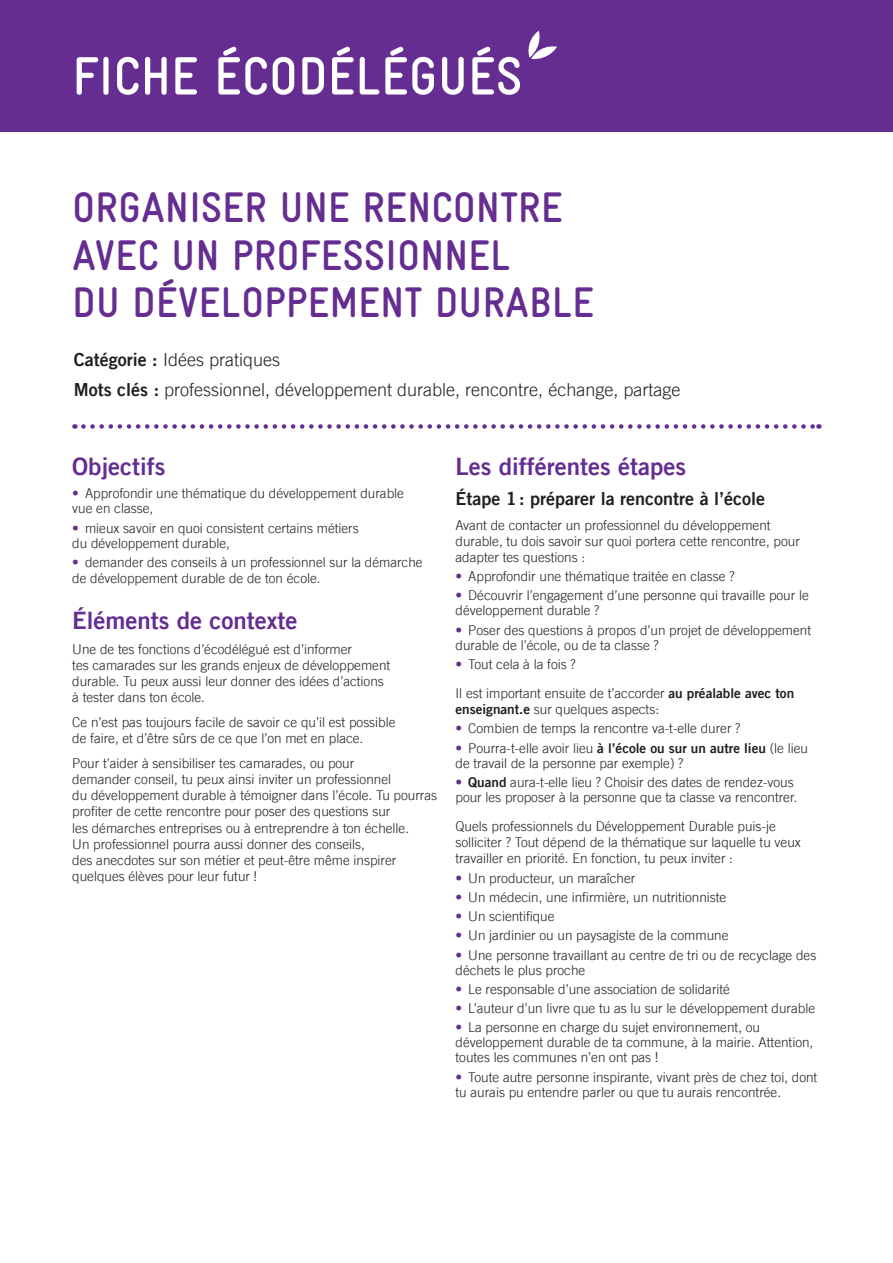
<style>
.page{position:relative;width:893px;height:1263px;background:#fff}
.page>*{position:absolute;margin:0;border:0;box-sizing:border-box;transform-origin:0 0}
.t1{font:700 54px "Gravur Condensed Pro";letter-spacing:.01em;color:#fff}
.t2{font:700 42.9px/47.8px "Gravur Condensed Pro";letter-spacing:.01em;color:#652d91}
.t3{font:24px "Trade Gothic Bold Two";color:#652d91}
.t4{font:300 18px/30.2px "Trade Gothic";color:#231f20}
.t5{font:18px "Trade Gothic Bold Two";color:#231f20}
.t6{font:300 13.5px/16.2px "Trade Gothic";color:#231f20}
.s1{font-family:"Trade Gothic Bold Two";font-weight:400}
.s2{color:#652d91}
</style>
<div class="page">
<div style="left:0;top:0;width:893px;height:132px;background:#652d91"></div>
<svg style="left:528px;top:31px;width:29px;height:28px"></svg>
<svg style="left:83px;top:424px;width:736px;height:5px"></svg>
<h1 class="t1" style="left:73px;top:46px;width:451px">FICHE ÉCODÉLÉGUÉS</h1>
<h2 class="t2" style="left:72px;top:184px;width:523px">ORGANISER UNE RENCONTRE<br>AVEC UN PROFESSIONNEL<br>DU DÉVELOPPEMENT DURABLE</h2>
<h3 class="t4" style="left:74px;top:344px;width:608px"><span class="s1">Catégorie :</span> Idées pratiques<br><span class="s1">Mots clés :</span> professionnel, développement durable, rencontre, échange, partage</h3>
<h3 class="t3" style="left:72px;top:451px;width:95px">Objectifs</h3>
<p class="t6" style="left:72px;top:486px;width:333px;line-height:15px"><span class="s2">•</span> Approfondir une thématique du développement durable vue en classe,</p>
<p class="t6" style="left:72px;top:520px;width:288px;line-height:15px"><span class="s2">•</span> mieux savoir en quoi consistent certains métiers du développement durable,</p>
<p class="t6" style="left:72px;top:554px;width:352px"><span class="s2">•</span> demander des conseils à un professionnel sur la démarche de développement durable de de ton école.</p>
<h3 class="t3" style="left:72px;top:605px;width:227px">Éléments de contexte</h3>
<p class="t6" style="left:72px;top:640px;width:320px">Une de tes fonctions d’écodélégué est d’informer<br>tes camarades sur les grands enjeux de développement durable. Tu peux aussi leur donner des idées d’actions à tester dans ton école.</p>
<p class="t6" style="left:72px;top:714px;width:325px">Ce n’est pas toujours facile de savoir ce qu’il est possible de faire, et d’être sûrs de ce que l’on met en place.</p>
<p class="t6" style="left:72px;top:755px;width:366px">Pour t’aider à sensibiliser tes camarades, ou pour<br>demander conseil, tu peux ainsi inviter un professionnel<br>du développement durable à témoigner dans l’école. Tu pourras profiter de cette rencontre pour poser des questions sur<br>les démarches entreprises ou à entreprendre à ton échelle.<br>Un professionnel pourra aussi donner des conseils,<br>des anecdotes sur son métier et peut-être même inspirer quelques élèves pour leur futur !</p>
<h3 class="t3" style="left:455px;top:451px;width:232px">Les différentes étapes</h3>
<h3 class="t5" style="left:455px;top:487px;width:311px">Étape 1: préparer la rencontre à l’école</h3>
<p class="t6" style="left:455px;top:516px;width:346px">Avant de contacter un professionnel du développement durable, tu dois savoir sur quoi portera cette rencontre, pour adapter tes questions :</p>
<p class="t6" style="left:455px;top:568px;width:281px"><span class="s2">•</span> Approfondir une thématique traitée en classe ?</p>
<p class="t6" style="left:455px;top:588px;width:355px;line-height:15px"><span class="s2">•</span> Découvrir l’engagement d’une personne qui travaille pour le développement durable ?</p>
<p class="t6" style="left:455px;top:622px;width:357px;line-height:15px"><span class="s2">•</span> Poser des questions à propos d’un projet de développement durable de l’école, ou de ta classe ?</p>
<p class="t6" style="left:455px;top:649px;width:340px;line-height:29px"><span class="s2">•</span> Tout cela à la fois ?<br>Il est important ensuite de t’accorder <span class="s1">au préalable avec ton</span></p>
<p class="t6" style="left:455px;top:701px;width:205px"><span class="s1">enseignant.e</span> sur quelques aspects:</p>
<p class="t6" style="left:455px;top:720px;width:287px"><span class="s2">•</span> Combien de temps la rencontre va-t-elle durer ?</p>
<p class="t6" style="left:455px;top:740px;width:354px;line-height:15px"><span class="s2">•</span> Pourra-t-elle avoir lieu <span class="s1">à l’école ou sur un autre lieu</span> (le lieu de travail de la personne par exemple) ?</p>
<p class="t6" style="left:455px;top:774px;width:343px;line-height:15px"><span class="s2">•</span> <span class="s1">Quand</span> aura-t-elle lieu ? Choisir des dates de rendez-vous pour les proposer à la personne que ta classe va rencontrer.</p>
<p class="t6" style="left:455px;top:818px;width:347px">Quels professionnels du Développement Durable puis-je solliciter ? Tout dépend de la thématique sur laquelle tu veux travailler en priorité. En fonction, tu peux inviter :</p>
<p class="t6" style="left:455px;top:869px;width:181px"><span class="s2">•</span> Un producteur, un maraîcher</p>
<p class="t6" style="left:455px;top:889px;width:272px"><span class="s2">•</span> Un médecin, une infirmière, un nutritionniste</p>
<p class="t6" style="left:455px;top:908px;width:101px"><span class="s2">•</span> Un scientifique</p>
<p class="t6" style="left:455px;top:927px;width:275px"><span class="s2">•</span> Un jardinier ou un paysagiste de la commune</p>
<p class="t6" style="left:455px;top:947px;width:362px;line-height:15px"><span class="s2">•</span> Une personne travaillant au centre de tri ou de recyclage des déchets le plus proche</p>
<p class="t6" style="left:455px;top:981px;width:276px"><span class="s2">•</span> Le responsable d’une association de solidarité</p>
<p class="t6" style="left:455px;top:1000px;width:361px"><span class="s2">•</span> L’auteur d’un livre que tu as lu sur le développement durable</p>
<p class="t6" style="left:455px;top:1020px;width:359px;line-height:15px"><span class="s2">•</span> La personne en charge du sujet environnement, ou développement durable de ta commune, à la mairie. Attention, toutes les communes n’en ont pas !</p>
<p class="t6" style="left:455px;top:1069px;width:363px;line-height:15px"><span class="s2">•</span> Toute autre personne inspirante, vivant près de chez toi, dont tu aurais pu entendre parler ou que tu aurais rencontrée.</p>
</div>
